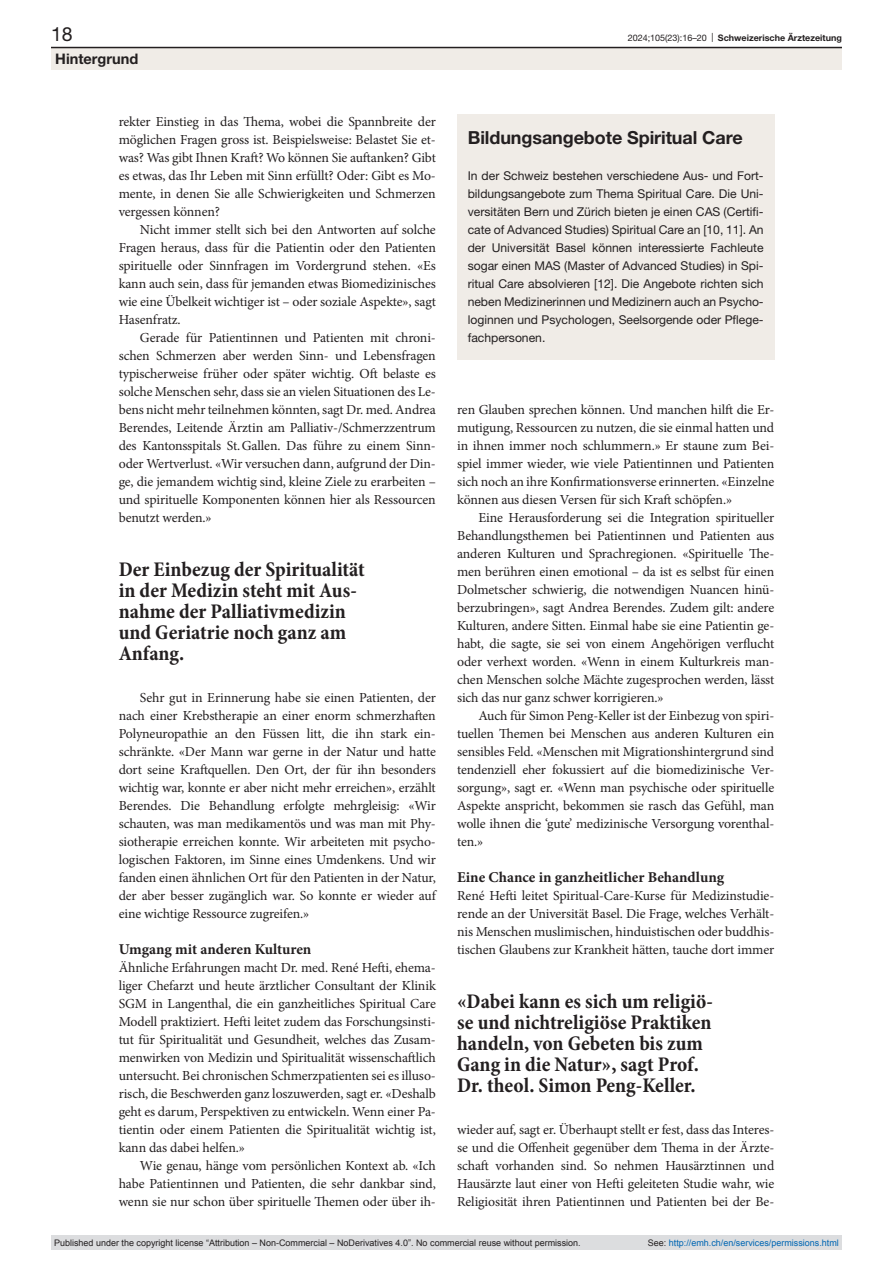
<style>
.page{position:relative;width:893px;height:1263px;background:#fff}
.page>*{position:absolute;margin:0;border:0;box-sizing:border-box;transform-origin:0 0}
.quote{font:700 condensed 21px/21px "Minion Pro";color:#231f20}
.t1{font:19.5px "Helvetica Neue LT Pro";color:#231f20}
.box-head1{font:700 18px "Helvetica Neue LT Pro";letter-spacing:-.005em;color:#231f20}
.head2{font:700 15px "Minion Pro";color:#231f20}
.t2{font:700 14.55px "Helvetica Neue LT Pro";color:#231f20}
.paragraph-indent{font:13.8px/18px "Minion Pro";letter-spacing:-.01em;color:#231f20;text-align:justify}
.paragraph{font:13.8px/18px "Minion Pro";letter-spacing:-.01em;color:#231f20;text-align:justify}
.box-paragraph{font:12.15px/18px "Helvetica Neue LT Pro";color:#231f20;text-align:justify}
.t3{font:9px "Arial";color:#231f20}
.t4{font:9px "Arial";color:#0066b3}
.t5{font:700 9px "Helvetica Neue LT Pro";color:#231f20}
.s1{font-weight:400}
.s2{color:#231f20}
</style>
<div class="page">
<div style="left:457px;top:115px;width:317px;height:245px;background:#f0ece7"></div>
<div style="left:51px;top:48px;width:791px;height:22px;background:#f0ece7"></div>
<hr style="left:51px;top:47px;width:791px;height:1px;background:#231f20">
<div style="left:51px;top:1235px;width:791px;height:15px;background:#dcdddf"></div>
<h2 class="t1" style="left:51px;top:22px;width:23px">18</h2>
<p class="t5" style="left:628px;top:32px;width:216px"><span class="s1">2024;105(23):16–20 |</span> Schweizerische Ärztezeitung</p>
<p class="t2" style="left:55px;top:49px;width:84px">Hintergrund</p>
<p class="paragraph" style="left:119px;top:113px;width:319px">rekter Einstieg in das Thema, wobei die Spannbreite der möglichen Fragen gross ist. Beispielsweise: Belastet Sie et&shy;was? Was gibt Ihnen Kraft? Wo können Sie auftanken? Gibt es etwas, das Ihr Leben mit Sinn erfüllt? Oder: Gibt es Mo&shy;mente, in denen Sie alle Schwierigkeiten und Schmerzen vergessen können?</p>
<p class="paragraph-indent" style="left:119px;top:221px;width:319px;text-indent:21px">Nicht immer stellt sich bei den Antworten auf solche Fragen heraus, dass für die Patientin oder den Patienten spirituelle oder Sinnfragen im Vordergrund stehen. «Es kann auch sein, dass für jemanden etwas Biomedizinisches wie eine Übelkeit wichtiger ist – oder soziale Aspekte», sagt Hasenfratz.</p>
<p class="paragraph-indent" style="left:119px;top:329px;width:319px;text-indent:21px">Gerade für Patientinnen und Patienten mit chroni&shy;schen Schmerzen aber werden Sinn- und Lebensfragen typischerweise früher oder später wichtig. Oft belaste es solche Menschen sehr, dass sie an vielen Situationen des Le&shy;bens nicht mehr teilnehmen könnten, sagt Dr. med. Andrea Berendes, Leitende Ärztin am Palliativ-/Schmerzzentrum des Kantonsspitals St.Gallen. Das führe zu einem Sinn&shy;oder Wertverlust. «Wir versuchen dann, aufgrund der Din&shy;ge, die jemandem wichtig sind, kleine Ziele zu erarbeiten – und spirituelle Komponenten können hier als Ressourcen benutzt werden.»</p>
<p class="quote" style="left:119px;top:560px;width:248px">Der Einbezug der Spiritualität in der Medizin steht mit Aus&shy;nahme der Palliativmedizin und Geriatrie noch ganz am<br>Anfang.</p>
<p class="paragraph-indent" style="left:119px;top:689px;width:319px;text-indent:21px">Sehr gut in Erinnerung habe sie einen Patienten, der nach einer Krebstherapie an einer enorm schmerzhaften Polyneuropathie an den Füssen litt, die ihn stark ein&shy;schränkte. «Der Mann war gerne in der Natur und hatte dort seine Kraftquellen. Den Ort, der für ihn besonders wichtig war, konnte er aber nicht mehr erreichen», erzählt Berendes. Die Behandlung erfolgte mehrgleisig: «Wir schauten, was man medikamentös und was man mit Phy&shy;siotherapie erreichen konnte. Wir arbeiteten mit psycho&shy;logischen Faktoren, im Sinne eines Umdenkens. Und wir fanden einen ähnlichen Ort für den Patienten in der Natur, der aber besser zugänglich war. So konnte er wieder auf eine wichtige Ressource zugreifen.»</p>
<p class="head2" style="left:119px;top:939px;width:194px">Umgang mit anderen Kulturen</p>
<p class="paragraph" style="left:119px;top:959px;width:319px">Ähnliche Erfahrungen macht Dr. med. René Hefti, ehema&shy;liger Chefarzt und heute ärztlicher Consultant der Klinik SGM in Langenthal, die ein ganzheitliches Spiritual Care Modell praktiziert. Hefti leitet zudem das Forschungsinsti&shy;tut für Spiritualität und Gesundheit, welches das Zusam&shy;menwirken von Medizin und Spiritualität wissenschaftlich untersucht. Bei chronischen Schmerzpatienten sei es illuso&shy;risch, die Beschwerden ganz loszuwerden, sagt er. «Deshalb geht es darum, Perspektiven zu entwickeln. Wenn einer Pa&shy;tientin oder einem Patienten die Spiritualität wichtig ist, kann das dabei helfen.»</p>
<p class="paragraph-indent" style="left:119px;top:1157px;width:319px;text-indent:21px">Wie genau, hänge vom persönlichen Kontext ab. «Ich habe Patientinnen und Patienten, die sehr dankbar sind, wenn sie nur schon über spirituelle Themen oder über ih-</p>
<p class="box-head1" style="left:468px;top:126px;width:276px">Bildungsangebote Spiritual Care</p>
<p class="box-paragraph" style="left:468px;top:166px;width:297px">In der Schweiz bestehen verschiedene Aus- und Fort&shy;bildungsangebote zum Thema Spiritual Care. Die Uni&shy;versitäten Bern und Zürich bieten je einen CAS (Certifi&shy;cate of Advanced Studies) Spiritual Care an [10, 11]. An der Universität Basel können interessierte Fachleute sogar einen MAS (Master of Advanced Studies) in Spi&shy;ritual Care absolvieren [12]. Die Angebote richten sich neben Medizinerinnen und Medizinern auch an Psycho&shy;loginnen und Psychologen, Seelsorgende oder Pflege&shy;fachpersonen.</p>
<p class="paragraph-indent" style="left:457px;top:401px;width:319px">ren Glauben sprechen können. Und manchen hilft die Er&shy;mutigung, Ressourcen zu nutzen, die sie einmal hatten und in ihnen immer noch schlummern.» Er staune zum Bei&shy;spiel immer wieder, wie viele Patientinnen und Patienten sich noch an ihre Konfirmationsverse erinnerten. «Einzelne können aus diesen Versen für sich Kraft schöpfen.»</p>
<p class="paragraph-indent" style="left:457px;top:509px;width:319px;text-indent:21px">Eine Herausforderung sei die Integration spiritueller Behandlungsthemen bei Patientinnen und Patienten aus anderen Kulturen und Sprachregionen. «Spirituelle The&shy;men berühren einen emotional – da ist es selbst für einen Dolmetscher schwierig, die notwendigen Nuancen hinü&shy;berzubringen», sagt Andrea Berendes. Zudem gilt: andere Kulturen, andere Sitten. Einmal habe sie eine Patientin ge&shy;habt, die sagte, sie sei von einem Angehörigen verflucht oder verhext worden. «Wenn in einem Kulturkreis man&shy;chen Menschen solche Mächte zugesprochen werden, lässt sich das nur ganz schwer korrigieren.»</p>
<p class="paragraph-indent" style="left:457px;top:707px;width:319px;text-indent:21px">Auch für Simon Peng-Keller ist der Einbezug von spiri&shy;tuellen Themen bei Menschen aus anderen Kulturen ein sensibles Feld. «Menschen mit Migrationshintergrund sind tendenziell eher fokussiert auf die biomedizinische Ver&shy;sorgung», sagt er. «Wenn man psychische oder spirituelle Aspekte anspricht, bekommen sie rasch das Gefühl, man wolle ihnen die ‘gute’ medizinische Versorgung vorenthal&shy;ten.»</p>
<p class="head2" style="left:457px;top:867px;width:268px">Eine Chance in ganzheitlicher Behandlung</p>
<p class="paragraph" style="left:457px;top:887px;width:319px">René Hefti leitet Spiritual-Care-Kurse für Medizinstudie&shy;rende an der Universität Basel. Die Frage, welches Verhält&shy;nis Menschen muslimischen, hinduistischen oder buddhis&shy;tischen Glaubens zur Krankheit hätten, tauche dort immer</p>
<p class="quote" style="left:457px;top:992px;width:257px">«Dabei kann es sich um religiö&shy;se und nichtreligiöse Praktiken handeln, von Gebeten bis zum<br>Gang in die Natur», sagt Prof.<br>Dr. theol. Simon Peng-Keller.</p>
<p class="paragraph" style="left:457px;top:1121px;width:319px">wieder auf, sagt er. Überhaupt stellt er fest, dass das Interes&shy;se und die Offenheit gegenüber dem Thema in der Ärzte&shy;schaft vorhanden sind. So nehmen Hausärztinnen und Hausärzte laut einer von Hefti geleiteten Studie wahr, wie Religiosität ihren Patientinnen und Patienten bei der Be-</p>
<p class="t3" style="left:54px;top:1237px;width:528px">Published under the copyright license “Attribution – Non-Commercial – NoDerivatives 4.0”. No commercial reuse without permission.</p>
<p class="t4" style="left:648px;top:1237px;width:193px"><span class="s2">See:</span> http://emh.ch/en/services/permissions.html</p>
</div>
